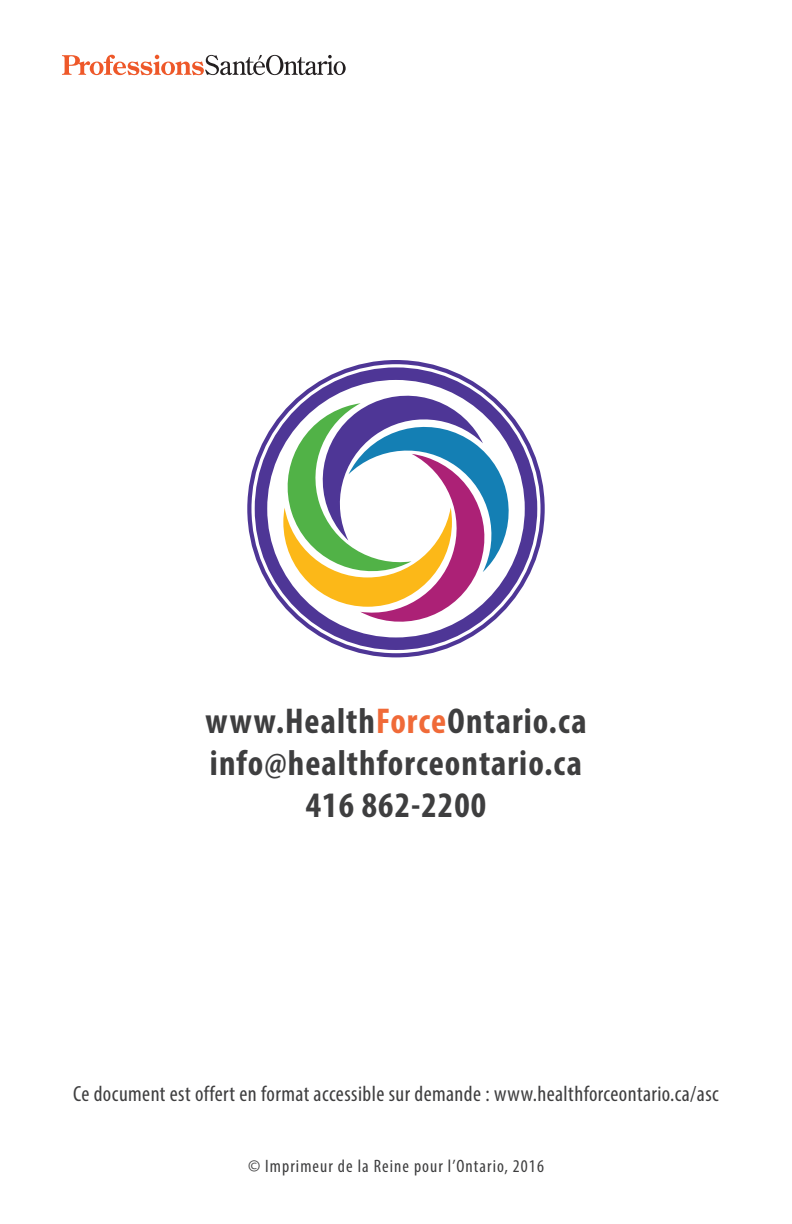
<style>
.page{position:relative;width:792px;height:1224px;background:#fff}
.page>*{position:absolute;margin:0;border:0;box-sizing:border-box;transform-origin:0 0}
.t1{font:700 condensed 36px "Myriad Pro";letter-spacing:.03em;color:#3e3e3f}
.t2{font:condensed 22px "Myriad Pro";letter-spacing:.02em;color:#3e3e3f}
.t3{font:condensed 18px "Myriad Pro";letter-spacing:.06em;color:#3e3e3f}
.s1{color:#f06a38}
</style>
<div class="page">
<svg style="left:249px;top:362px;width:294px;height:293px"></svg>
<svg style="left:261px;top:374px;width:270px;height:270px"></svg>
<div style="left:255px;top:367px;width:282px;height:283px;border:13px solid #4e3696;border-radius:50%"></div>
<svg style="left:277px;top:384px;width:243px;height:248px"></svg>
<svg style="left:62px;top:55px;width:284px;height:20px"></svg>
<p class="t1" style="left:205px;top:698px;width:383px">www.Health<span class="s1">Force</span>Ontario.ca</p>
<p class="t1" style="left:210px;top:740px;width:374px">info@healthforceontario.ca</p>
<p class="t1" style="left:306px;top:783px;width:182px">416 862-2200</p>
<p class="t2" style="left:73px;top:1080px;width:647px">Ce document est offert en format accessible sur demande : www.healthforceontario.ca/asc</p>
<p class="t3" style="left:248px;top:1155px;width:297px">© Imprimeur de la Reine pour l’Ontario, 2016</p>
</div>
